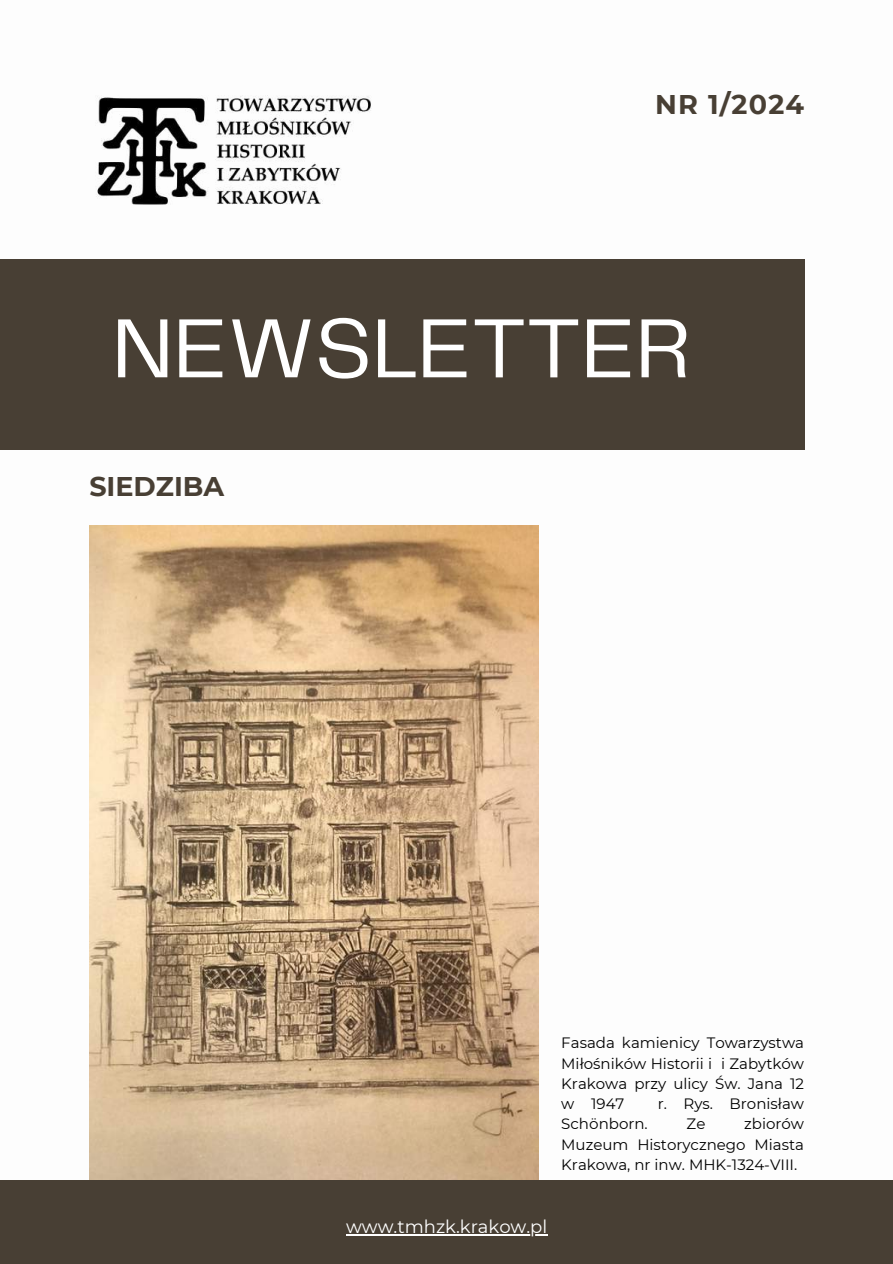
<style>
.page{position:relative;width:893px;height:1264px;background:#fff}
.page>*{position:absolute;margin:0;border:0;box-sizing:border-box;transform-origin:0 0}
.t1{font:87px "Telegraf";color:#fff}
.t2{font:700 27px "Montserrat";color:#483f34}
.t3{font:18px "Montserrat";color:#fff}
.t4{font:15px/20.2px "Montserrat";color:#000;text-align:justify}
</style>
<div class="page">
<div style="left:0;top:1179px;width:892px;height:84px;background:#483f34"></div>
<img style="left:97px;top:95px;width:275px;height:110px">
<div style="left:0;top:259px;width:804px;height:190px;background:#483f34"></div>
<img style="left:89px;top:526px;width:449px;height:653px">
<hr style="left:346px;top:1234px;width:201px;height:1px;background:#fff">
<h2 class="t2" style="left:655px;top:87px;width:150px">NR 1/2024</h2>
<h1 class="t1" style="left:112px;top:311px;width:581px">NEWSLETTER</h1>
<h2 class="t2" style="left:89px;top:470px;width:136px">SIEDZIBA</h2>
<p class="t4" style="left:561px;top:1032px;width:244px">Fasada kamienicy Towarzystwa Miłośników Historii i i Zabytków Krakowa przy ulicy Św. Jana 12 w 1947</p>
<p class="t4" style="left:657px;top:1093px;width:148px">r. Rys. Bronisław</p>
<p class="t4" style="left:561px;top:1113px;width:88px">Schӧnborn.</p>
<p class="t4" style="left:686px;top:1113px;width:20px">Ze</p>
<p class="t4" style="left:561px;top:1113px;width:244px;text-indent:183px">zbiorów Muzeum Historycznego Miasta Krakowa, nr inw. MHK-1324-VIII.</p>
<p class="t3" style="left:346px;top:1215px;width:203px">www.tmhzk.krakow.pl</p>
</div>
